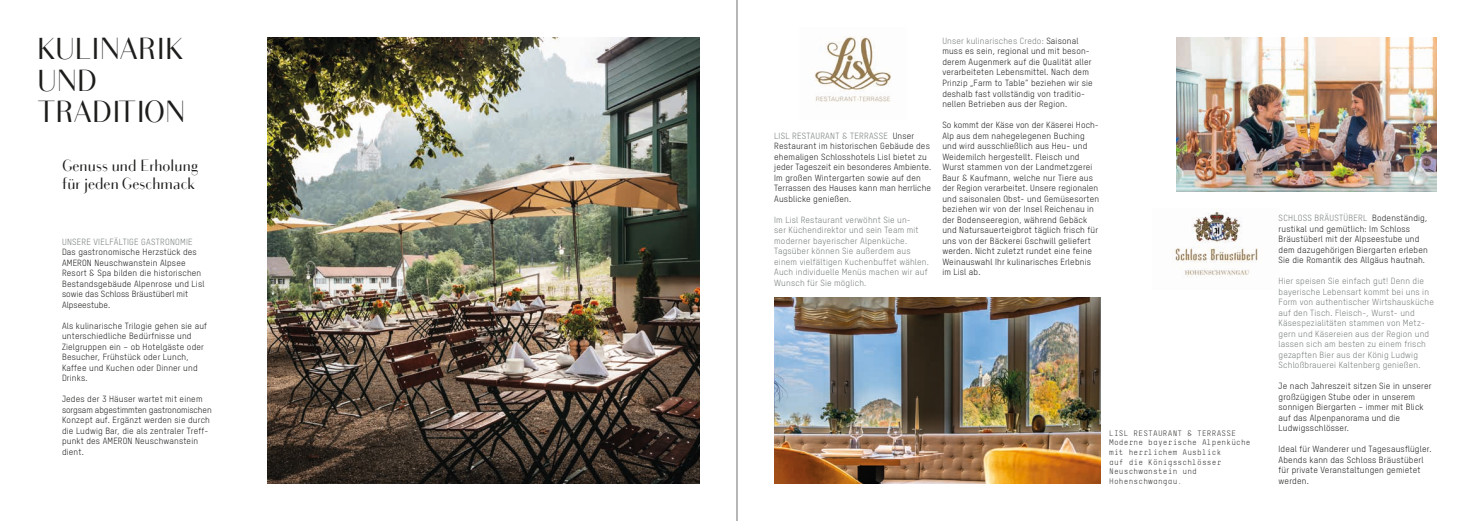
<style>
.page{position:relative;width:1474px;height:521px;background:#fff}
.page>*{position:absolute;margin:0;border:0;box-sizing:border-box;transform-origin:0 0}
.t1{font:29.75px/31.5px "Bodoni Sans";letter-spacing:.02em;color:#1d1d1b}
.t2{font:15.75px/17.5px "Bodoni Sans";letter-spacing:.02em;color:#1d1d1b}
.t3{font:8.75px/10.5px "T Star Pro Regular";letter-spacing:.02em;color:#1d1d1b}
.t4{font:8.75px/10.5px "T Star Pro Regular";letter-spacing:.02em;color:#767e7b}
.t5{font:7.88px/9.6px "TSTAR Mono Round";letter-spacing:.02em;color:#1d1d1b}
.s1{color:#767e7b}
</style>
<div class="page">
<img style="left:1174px;top:211px;width:84px;height:66px">
<img style="left:268px;top:37px;width:431px;height:447px">
<img style="left:1176px;top:37px;width:260px;height:154px">
<img style="left:774px;top:298px;width:326px;height:186px">
<img style="left:814px;top:36px;width:77px;height:66px">
<hr style="left:736px;top:0;width:1px;height:521px;background:#70706f">
<h1 class="t1" style="left:37px;top:34px;width:149px">KULINARIK<br>UND<br>TRADITION</h1>
<h2 class="t2" style="left:62px;top:157px;width:138px">Genuss und Erholung für jeden Geschmack</h2>
<p class="t4" style="left:62px;top:236px;width:132px">UNSERE VIELFÄLTIGE GASTRONOMIE</p>
<p class="t3" style="left:62px;top:246px;width:144px">Das gastronomische Herzstück des<br>AMERON Neuschwanstein Alpsee<br>Resort &amp; Spa bilden die historischen<br>Bestandsgebäude Alpenrose und Lisl sowie das Schloss Bräustüberl mit<br>Alpseestube.</p>
<p class="t3" style="left:62px;top:320px;width:146px">Als kulinarische Trilogie gehen sie auf unterschiedliche Bedürfnisse und<br>Zielgruppen ein – ob Hotelgäste oder<br>Besucher, Frühstück oder Lunch,<br>Kaffee und Kuchen oder Dinner und<br>Drinks.</p>
<p class="t3" style="left:62px;top:393px;width:151px">Jedes der 3 Häuser wartet mit einem sorgsam abgestimmten gastronomischen<br>Konzept auf. Ergänzt werden sie durch die Ludwig Bar, die als zentraler Treff&shy;punkt des AMERON Neuschwanstein dient.</p>
<p class="t3" style="left:774px;top:130px;width:159px"><span class="s1">LISL RESTAURANT &amp; TERRASSE</span> Unser Restaurant im historischen Gebäude des ehemaligen Schlosshotels Lisl bietet zu jeder Tageszeit ein besonderes Ambiente.<br>Im großen Wintergarten sowie auf den Terrassen des Hauses kann man herrliche Ausblicke genießen.</p>
<p class="t4" style="left:774px;top:214px;width:156px">Im Lisl Restaurant verwöhnt Sie un-<br>ser Küchendirektor und sein Team mit moderner bayerischer Alpenküche.<br>Tagsüber können Sie außerdem aus einem vielfältigen Kuchenbuffet wählen.<br>Auch individuelle Menüs machen wir auf Wunsch für Sie möglich.</p>
<p class="t3" style="left:942px;top:35px;width:152px"><span class="s1">Unser kulinarisches Credo:</span> Saisonal muss es sein, regional und mit beson&shy;derem Augenmerk auf die Qualität aller verarbeiteten Lebensmittel. Nach dem Prinzip „Farm to Table“ beziehen wir sie deshalb fast vollständig von traditio&shy;nellen Betrieben aus der Region.</p>
<p class="t3" style="left:942px;top:119px;width:158px">So kommt der Käse von der Käserei Hoch-Alp aus dem nahegelegenen Buching und wird ausschließlich aus Heu- und Weidemilch hergestellt. Fleisch und Wurst stammen von der Landmetzgerei Baur &amp; Kaufmann, welche nur Tiere aus der Region verarbeitet. Unsere regionalen und saisonalen Obst- und Gemüsesorten beziehen wir von der Insel Reichenau in der Bodenseeregion, während Gebäck und Natursauerteigbrot täglich frisch für uns von der Bäckerei Gschwill geliefert werden. Nicht zuletzt rundet eine feine Weinauswahl Ihr kulinarisches Erlebnis im Lisl ab.</p>
<p class="t5" style="left:1109px;top:428px;width:143px">LISL RESTAURANT &amp; TERRASSE<br>Moderne bayerische Alpenküche mit herrlichem Ausblick<br>auf die Königsschlösser<br>Neuschwanstein und<br>Hohenschwangau.</p>
<p class="t3" style="left:1278px;top:212px;width:151px"><span class="s1">SCHLOSS BRÄUSTÜBERL</span> Bodenständig, rustikal und gemütlich: Im Schloss Bräustüberl mit der Alpseestube und dem dazugehörigen Biergarten erleben Sie die Romantik des Allgäus hautnah.</p>
<p class="t4" style="left:1278px;top:275px;width:157px">Hier speisen Sie einfach gut! Denn die bayerische Lebensart kommt bei uns in Form von authentischer Wirtshausküche auf den Tisch. Fleisch-, Wurst- und Käsespezialitäten stammen von Metz&shy;gern und Käsereien aus der Region und lassen sich am besten zu einem frisch gezapften Bier aus der König Ludwig Schloßbrauerei Kaltenberg genießen.</p>
<p class="t3" style="left:1278px;top:380px;width:155px">Je nach Jahreszeit sitzen Sie in unserer großzügigen Stube oder in unserem sonnigen Biergarten – immer mit Blick auf das Alpenpanorama und die<br>Ludwigsschlösser.</p>
<p class="t3" style="left:1278px;top:443px;width:154px">Ideal für Wanderer und Tagesausflügler.<br>Abends kann das Schloss Bräustüberl für private Veranstaltungen gemietet werden.</p>
</div>
